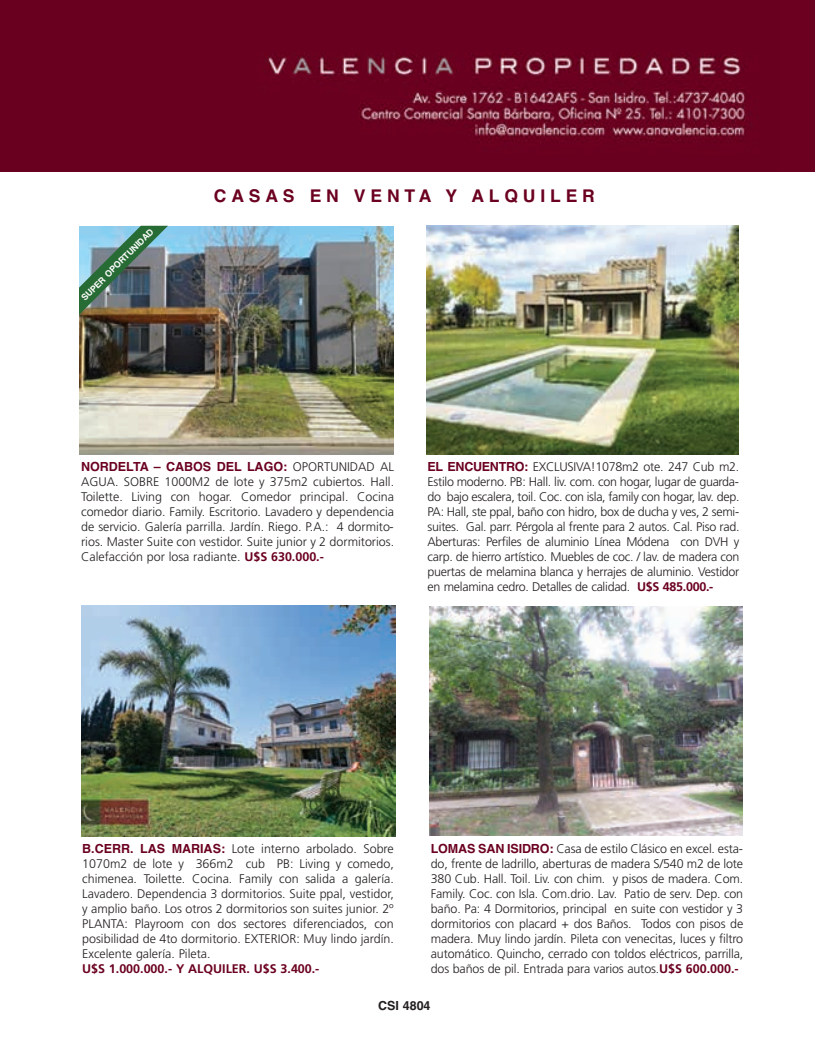
<style>
.page{position:relative;width:815px;height:1063px;background:#fff}
.page>*{position:absolute;margin:0;border:0;box-sizing:border-box;transform-origin:0 0}
.t1{font:700 17.5px "Helvetica";letter-spacing:.28em;color:#6b0020}
.t2{font:300 12.5px/15px "Frutiger";letter-spacing:-.01em;color:#231f20;text-align:justify}
.t3{font:700 12.5px "Helvetica";color:#6b0020}
.t4{font:700 12.5px "Frutiger";color:#6b0020}
.t5{font:700 12.5px "Helvetica";color:#231f20}
.t6{font:700 8.75px "Helvetica";color:#fff}
.s1{font-family:"Frutiger";font-weight:300;color:#231f20}
.s2{font-weight:700;color:#6b0020}
.s3{font-family:"Helvetica";font-weight:700;color:#6b0020}
</style>
<div class="page">
<img style="left:80px;top:226px;width:314px;height:229px">
<img style="left:81px;top:606px;width:314px;height:230px">
<img style="left:430px;top:607px;width:312px;height:229px">
<img style="left:426px;top:226px;width:313px;height:228px">
<div style="left:0;top:0;width:815px;height:172px;background:#6b0020"></div>
<img style="left:268px;top:53px;width:481px;height:90px">
<img style="left:80px;top:226px;width:88px;height:89px">
<p class="t6" style="left:79px;top:296px;width:99px;rotate:-45deg">SUPER OPORTUNIDAD</p>
<h1 class="t1" style="left:214px;top:185px;width:382px">CASAS EN VENTA Y ALQUILER</h1>
<p class="t3" style="left:81px;top:459px;width:315px">NORDELTA – CABOS DEL LAGO: <span class="s1">OPORTUNIDAD AL</span></p>
<p class="t2" style="left:81px;top:475px;width:315px">AGUA. SOBRE 1000M2 de lote y 375m2 cubiertos. Hall.<br>Toilette. Living con hogar. Comedor principal. Cocina comedor diario. Family. Escritorio. Lavadero y dependencia de servicio. Galería parrilla. Jardín. Riego. P.A.: 4 dormito&shy;rios. Master Suite con vestidor. Suite junior y 2 dormitorios.<br>Calefacción por losa radiante. <span class="s2">U$S 630.000.-</span></p>
<p class="t2" style="left:428px;top:460px;width:313px"><span class="s3">EL ENCUENTRO:</span> EXCLUSIVA!1078m2 ote. 247 Cub m2.<br>Estilo moderno. PB: Hall. liv. com. con hogar, lugar de guarda&shy;do bajo escalera, toil. Coc. con isla, family con hogar, lav. dep.<br>PA: Hall, ste ppal, baño con hidro, box de ducha y ves, 2 semi&shy;suites. Gal. parr. Pérgola al frente para 2 autos. Cal. Piso rad.<br>Aberturas: Perfiles de aluminio Línea Módena con DVH y carp. de hierro artístico. Muebles de coc. / lav. de madera con puertas de melamina blanca y herrajes de aluminio. Vestidor en melamina cedro. Detalles de calidad. <span class="s2">U$S 485.000.-</span></p>
<p class="t2" style="left:82px;top:842px;width:313px"><span class="s3">B.CERR. LAS MARIAS:</span> Lote interno arbolado. Sobre 1070m2 de lote y 366m2 cub PB: Living y comedo, chimenea. Toilette. Cocina. Family con salida a galería.<br>Lavadero. Dependencia 3 dormitorios. Suite ppal, vestidor, y amplio baño. Los otros 2 dormitorios son suites junior. 2º PLANTA: Playroom con dos sectores diferenciados, con posibilidad de 4to dormitorio. EXTERIOR: Muy lindo jardín.<br>Excelente galería. Pileta.</p>
<p class="t4" style="left:82px;top:964px;width:239px">U$S 1.000.000.- Y ALQUILER. U$S 3.400.-</p>
<p class="t2" style="left:431px;top:842px;width:314px"><span class="s3">LOMAS SAN ISIDRO:</span> Casa de estilo Clásico en excel. esta&shy;do, frente de ladrillo, aberturas de madera S/540 m2 de lote 380 Cub. Hall. Toil. Liv. con chim. y pisos de madera. Com.<br>Family. Coc. con Isla. Com.drio. Lav. Patio de serv. Dep. con baño. Pa: 4 Dormitorios, principal en suite con vestidor y 3 dormitorios con placard + dos Baños. Todos con pisos de madera. Muy lindo jardín. Pileta con venecitas, luces y filtro automático. Quincho, cerrado con toldos eléctricos, parrilla, dos baños de pil. Entrada para varios autos.<span class="s2">U$S 600.000.-</span></p>
<p class="t5" style="left:378px;top:998px;width:54px">CSI 4804</p>
</div>
